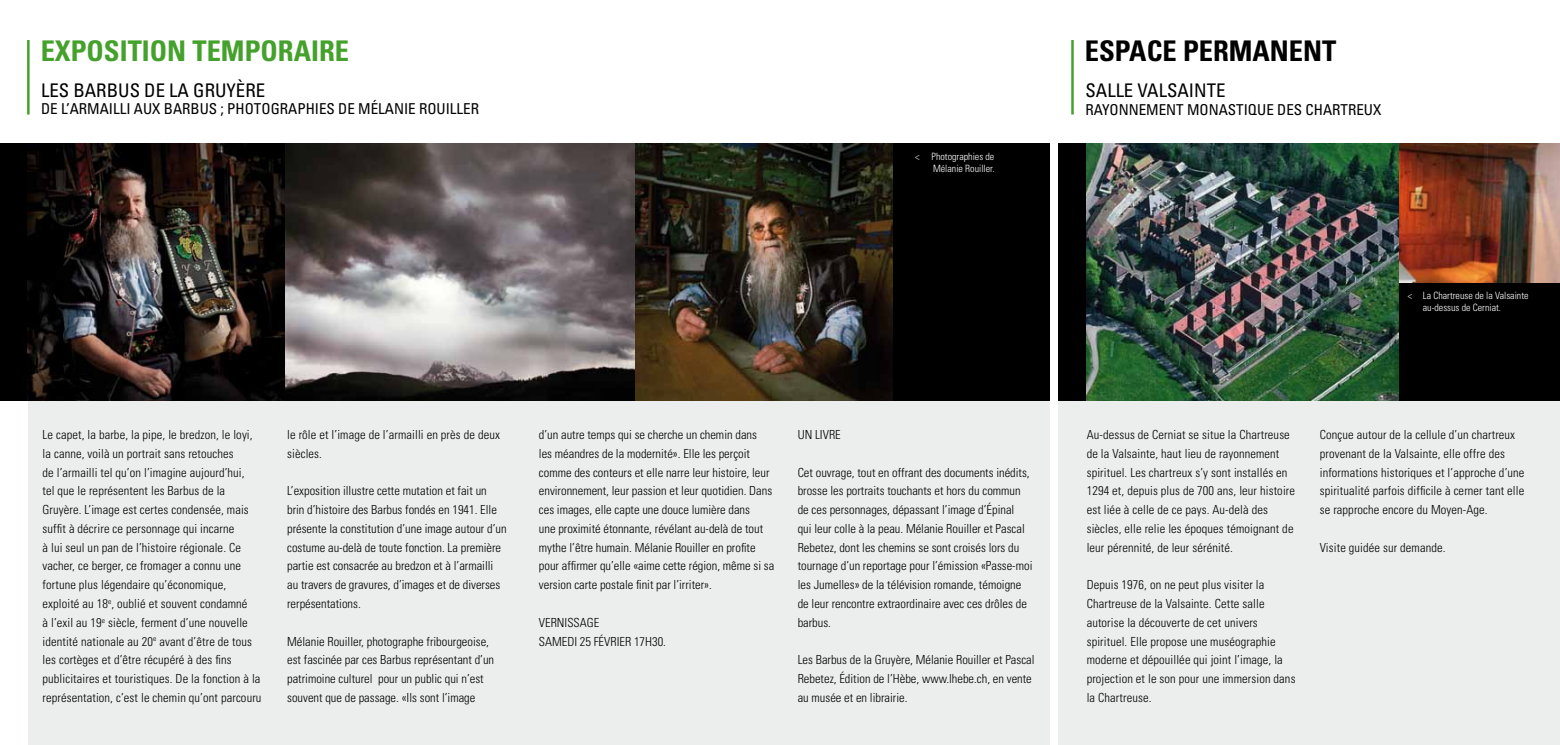
<style>
.page{position:relative;width:1560px;height:745px;background:#fff}
.page>*{position:absolute;margin:0;border:0;box-sizing:border-box;transform-origin:0 0}
.t1{font:700 condensed 28.5px "Univers";color:#44a12b}
.t2{font:700 condensed 28.5px "Univers";color:#000}
.t3{font:condensed 18.75px "Univers";color:#000}
.t4{font:condensed 15px "Univers";color:#000}
.t5{font:300 condensed 12.5px/18.8px "Univers";color:#000}
.t6{font:300 condensed 10px/12px "Univers";color:#fff}
</style>
<div class="page">
<div style="left:28px;top:144px;width:1021px;height:600px;background:#eceded"></div>
<div style="left:0;top:144px;width:1049px;height:256px;background:#000"></div>
<hr style="left:27px;top:40px;width:3px;height:74px;background:#44a12b">
<hr style="left:1071px;top:40px;width:2px;height:74px;background:#44a12b">
<div style="left:1058px;top:144px;width:501px;height:600px;background:#eceded"></div>
<div style="left:1058px;top:143px;width:501px;height:257px;background:#000"></div>
<img style="left:1398px;top:144px;width:161px;height:138px">
<img style="left:27px;top:144px;width:865px;height:256px">
<img style="left:1086px;top:144px;width:312px;height:256px">
<h1 class="t1" style="left:41px;top:33px;width:45px">EXPOSITION</h1>
<h1 class="t1" style="left:192px;top:33px;width:155px">TEMPORAIRE</h1>
<h2 class="t3" style="left:41px;top:78px;width:225px">LES BARBUS DE LA GRUYÈRE</h2>
<p class="t4" style="left:41px;top:99px;width:74px">DE L’ARMAILLI</p>
<p class="t4" style="left:134px;top:99px;width:103px">AUX BARBUS ; PHOTO</p>
<p class="t4" style="left:271px;top:99px;width:210px">GRAPHI ES DE MÉLANI E RO UILLER</p>
<p class="t6" style="left:915px;top:150px;width:81px;text-align:right">&lt; Photographies de<br>Mélanie Rouiller.</p>
<p class="t5" style="left:43px;top:425px;width:220px">Le capet, la barbe, la pipe, le bredzon, le loyi, la canne, voilà un portrait sans retouches<br>de l’armailli tel qu’on l’imagine aujourd’hui,<br>tel que le représentent les Barbus de la Gruyère. L’image est certes condensée, mais suffit à décrire ce personnage qui incarne<br>à lui seul un pan de l’histoire régionale. Ce vacher, ce berger, ce fromager a connu une fortune plus légendaire qu’économique, exploité au 18<sup>e</sup>, oublié et souvent condamné<br>à l’exil au 19<sup>e</sup> siècle, ferment d’une nouvelle identité nationale au 20<sup>e</sup> avant d’être de tous les cortèges et d’être récupéré à des fins publicitaires et touristiques. De la fonction à la représentation, c’est le chemin qu’ont parcouru</p>
<p class="t5" style="left:287px;top:425px;width:214px">le rôle et l’image de l’armailli en près de deux siècles.</p>
<p class="t5" style="left:287px;top:481px;width:221px">L’exposition illustre cette mutation et fait un brin d’histoire des Barbus fondés en 1941. Elle présente la constitution d’une image autour d’un costume au-delà de toute fonction. La première partie est consacrée au bredzon et à l’armailli au travers de gravures, d’images et de diverses rerpésentations.</p>
<p class="t5" style="left:287px;top:631px;width:208px">Mélanie Rouiller, photographe fribourgeoise, est fascinée par ces Barbus représentant d’un patrimoine culturel pour un public qui n’est souvent que de passage. «Ils sont l’image</p>
<p class="t5" style="left:539px;top:425px;width:237px">d’un autre temps qui se cherche un chemin dans<br>les méandres de la modernité». Elle les perçoit comme des conteurs et elle narre leur histoire, leur environnement, leur passion et leur quotidien. Dans ces images, elle capte une douce lumière dans<br>une proximité étonnante, révélant au-delà de tout mythe l’être humain. Mélanie Rouiller en profite pour affirmer qu’elle «aime cette région, même si sa version carte postale finit par l’irriter».</p>
<p class="t5" style="left:539px;top:612px;width:129px">VERNISSAGE<br>SAMEDI 25 FÉVRIER 17H30.</p>
<p class="t5" style="left:797px;top:425px;width:45px">UN LIVRE</p>
<p class="t5" style="left:797px;top:462px;width:236px">Cet ouvrage, tout en offrant des documents inédits, brosse les portraits touchants et hors du commun de ces personnages, dépassant l’image d’Épinal<br>qui leur colle à la peau. Mélanie Rouiller et Pascal Rebetez, dont les chemins se sont croisés lors du tournage d’un reportage pour l’émission «Passe-moi les Jumelles» de la télévision romande, témoigne de leur rencontre extraordinaire avec ces drôles de barbus.</p>
<p class="t5" style="left:797px;top:650px;width:238px">Les Barbus de la Gruyère, Mélanie Rouiller et Pascal<br>Rebetez, Édition de l’Hèbe, www.lhebe.ch, en vente au musée et en librairie.</p>
<h1 class="t2" style="left:1084px;top:33px;width:203px">ESPACE PERMANENT</h1>
<h2 class="t3" style="left:1085px;top:78px;width:139px">SALLE VALSAINTE</h2>
<p class="t4" style="left:1085px;top:100px;width:63px">RAYONNEME</p>
<p class="t4" style="left:1166px;top:100px;width:120px">NT M ONASTIQUE DES</p>
<p class="t4" style="left:1305px;top:100px;width:77px">CHARTREUX</p>
<p class="t6" style="left:1422px;top:289px;width:107px;text-indent:-15px">&lt; La Chartreuse de la Valsainte au-dessus de Cerniat.</p>
<p class="t5" style="left:1086px;top:425px;width:210px">Au-dessus de Cerniat se situe la Chartreuse de la Valsainte, haut lieu de rayonnement spirituel. Les chartreux s’y sont installés en 1294 et, depuis plus de 700 ans, leur histoire est liée à celle de ce pays. Au-delà des siècles, elle relie les époques témoignant de leur pérennité, de leur sérénité.</p>
<p class="t5" style="left:1086px;top:575px;width:210px">Depuis 1976, on ne peut plus visiter la Chartreuse de la Valsainte. Cette salle autorise la découverte de cet univers spirituel. Elle propose une muséographie moderne et dépouillée qui joint l’image, la projection et le son pour une immersion dans la Chartreuse.</p>
<p class="t5" style="left:1319px;top:425px;width:206px">Conçue autour de la cellule d’un chartreux provenant de la Valsainte, elle offre des informations historiques et l’approche d’une spiritualité parfois difficile à cerner tant elle se rapproche encore du Moyen-Age.</p>
<p class="t5" style="left:1319px;top:537px;width:127px">Visite guidée sur demande.</p>
</div>
